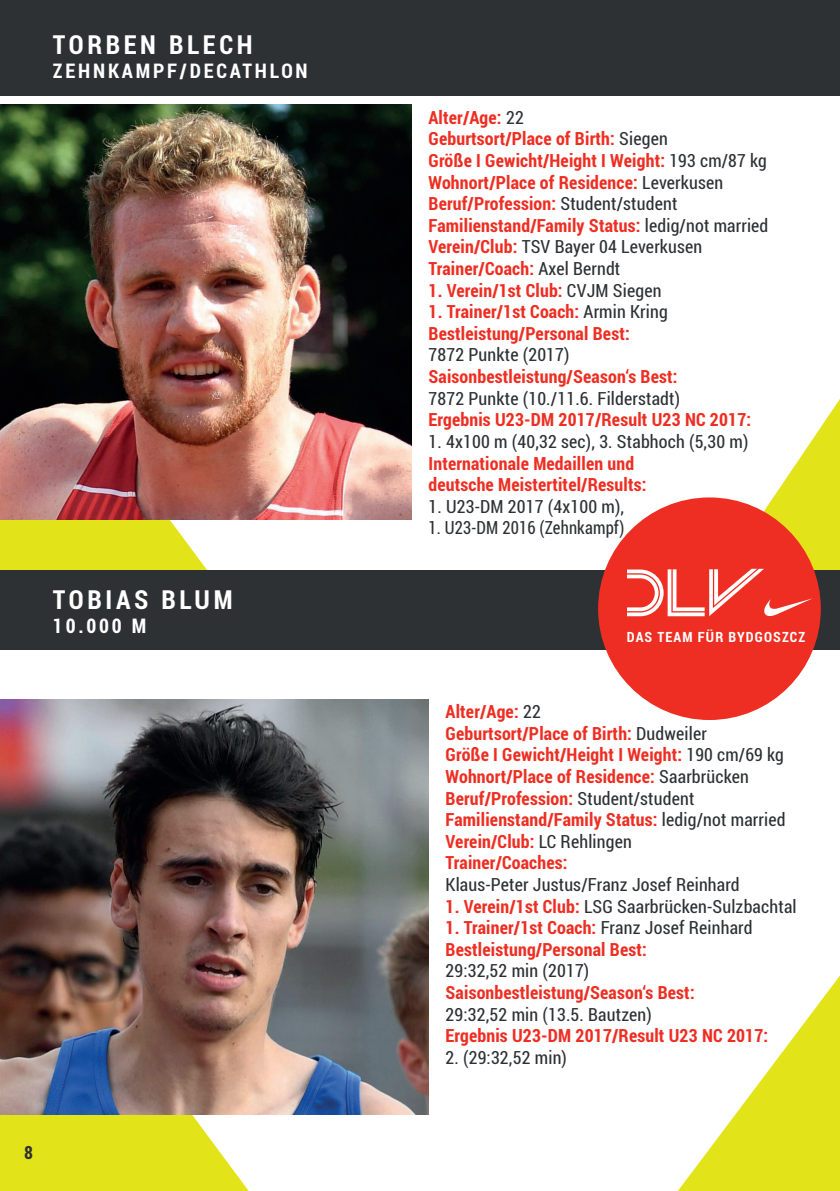
<style>
.page{position:relative;width:840px;height:1191px;background:#fff}
.page>*{position:absolute;margin:0;border:0;box-sizing:border-box;transform-origin:0 0}
.t1{font:700 26px "Roboto Condensed";letter-spacing:.14em;color:#fff}
.t2{font:700 20px "Roboto Condensed";letter-spacing:.14em;color:#fff}
.t3{font:700 18px/21.6px "Roboto Condensed";letter-spacing:.01em;color:#ee2e22}
.t4{font:18px "Roboto Condensed";letter-spacing:.01em;color:#2e3134}
.t5{font:18px "Roboto Condensed";letter-spacing:.01em;color:#2e3134;scale:.93 1}
.t6{font:700 18px "Roboto Condensed";color:#2e3134}
.t7{font:700 14px "Roboto Condensed";letter-spacing:.08em;color:#fff}
.s1{font-weight:400;color:#2e3134}
.s2{font-weight:700;color:#ee2e22}
</style>
<div class="page">
<svg style="left:0;top:1114px;width:326px;height:77px;fill:#e2e318"></svg>
<svg style="left:678px;top:977px;width:161px;height:214px"></svg>
<svg style="left:727px;top:400px;width:112px;height:170px"></svg>
<svg style="left:0;top:95px;width:234px;height:555px;fill:#e2e318"></svg>
<div style="left:0;top:570px;width:839px;height:79px;background:#2e3134"></div>
<div style="left:597px;top:497px;width:223px;height:223px;background:#ee2e22;border-radius:50%"></div>
<svg style="left:627px;top:569px;width:185px;height:48px"></svg>
<div style="left:0;top:0;width:839px;height:95px;background:#2e3134"></div>
<hr style="left:839px;top:0;width:1px;height:95px;background:#2e3134">
<img style="left:0;top:699px;width:428px;height:415px">
<img style="left:0;top:104px;width:411px;height:416px">
<h1 class="t1" style="left:53px;top:26px;width:201px">TORBEN BLECH</h1>
<p class="t2" style="left:53px;top:57px;width:256px">ZEHNKAMPF/DECATHLON</p>
<h1 class="t1" style="left:53px;top:581px;width:181px">TOBIAS BLUM</h1>
<p class="t2" style="left:53px;top:611px;width:95px">10.000 M</p>
<p class="t6" style="left:24px;top:1139px;width:10px">8</p>
<p class="t3" style="left:428px;top:106px;width:341px">Alter/Age: <span class="s1">22<br></span>Geburtsort/Place of Birth: <span class="s1">Siegen<br></span>Größe I Gewicht/Height I Weight: <span class="s1">193 cm/87 kg </span>Wohnort/Place of Residence: <span class="s1">Leverkusen </span>Beruf/Profession: <span class="s1">Student/student </span>Familienstand/Family Status: <span class="s1">ledig/not married </span>Verein/Club: <span class="s1">TSV Bayer 04 Leverkusen </span>Trainer/Coach: <span class="s1">Axel Berndt</span></p>
<p class="t3" style="left:428px;top:279px;width:234px">1. Verein/1st Club: <span class="s1">CVJM Siegen</span></p>
<p class="t3" style="left:428px;top:300px;width:241px">1. Trainer/1st Coach: <span class="s1">Armin Kring<br></span>Bestleistung/Personal Best:</p>
<p class="t4" style="left:428px;top:342px;width:142px">7872 Punkte (2017)</p>
<p class="t3" style="left:428px;top:365px;width:250px">Saisonbestleistung/Season‘s Best:</p>
<p class="t4" style="left:428px;top:386px;width:253px">7872 Punkte (10./11.6. Filderstadt)</p>
<p class="t3" style="left:428px;top:408px;width:324px">Ergebnis U23-DM 2017/Result U23 NC 2017:</p>
<p class="t4" style="left:428px;top:429px;width:321px">1. 4x100 m (40,32 sec), 3. Stabhoch (5,30 m)</p>
<p class="t3" style="left:428px;top:451px;width:219px">Internationale Medaillen und deutsche Meistertitel/Results:</p>
<p class="t4" style="left:428px;top:494px;width:197px">1. U23-DM 2017 (4x100 m),</p>
<p class="t5" style="left:428px;top:515px;width:212px">1. U23-DM 2016 (Zehnkampf)</p>
<p class="t7" style="left:626px;top:627px;width:180px">DAS TEAM FÜR BYDGOSZCZ</p>
<p class="t3" style="left:445px;top:700px;width:341px">Alter/Age: <span class="s1">22<br></span>Geburtsort/Place of Birth: <span class="s1">Dudweiler<br></span>Größe I Gewicht/Height I Weight: <span class="s1">190 cm/69 kg </span>Wohnort/Place of Residence: <span class="s1">Saarbrücken </span>Beruf/Profession: <span class="s1">Student/student </span>Familienstand/Family Status: <span class="s1">ledig/not married </span>Verein/Club: <span class="s1">LC Rehlingen<br></span>Trainer/Coaches:</p>
<p class="t4" style="left:445px;top:872px;width:295px">Klaus-Peter Justus/Franz Josef Reinhard</p>
<p class="t4" style="left:445px;top:893px;width:352px"><span class="s2">1. Verein/1st Club:</span> LSG Saarbrücken-Sulzbachtal</p>
<p class="t3" style="left:445px;top:916px;width:308px">1. Trainer/1st Coach: <span class="s1">Franz Josef Reinhard<br></span>Bestleistung/Personal Best:</p>
<p class="t4" style="left:445px;top:958px;width:145px">29:32,52 min (2017)</p>
<p class="t3" style="left:445px;top:981px;width:250px">Saisonbestleistung/Season‘s Best:</p>
<p class="t4" style="left:445px;top:1001px;width:208px">29:32,52 min (13.5. Bautzen)</p>
<p class="t3" style="left:445px;top:1024px;width:324px">Ergebnis U23-DM 2017/Result U23 NC 2017:</p>
<p class="t4" style="left:445px;top:1045px;width:123px">2. (29:32,52 min)</p>
</div>
